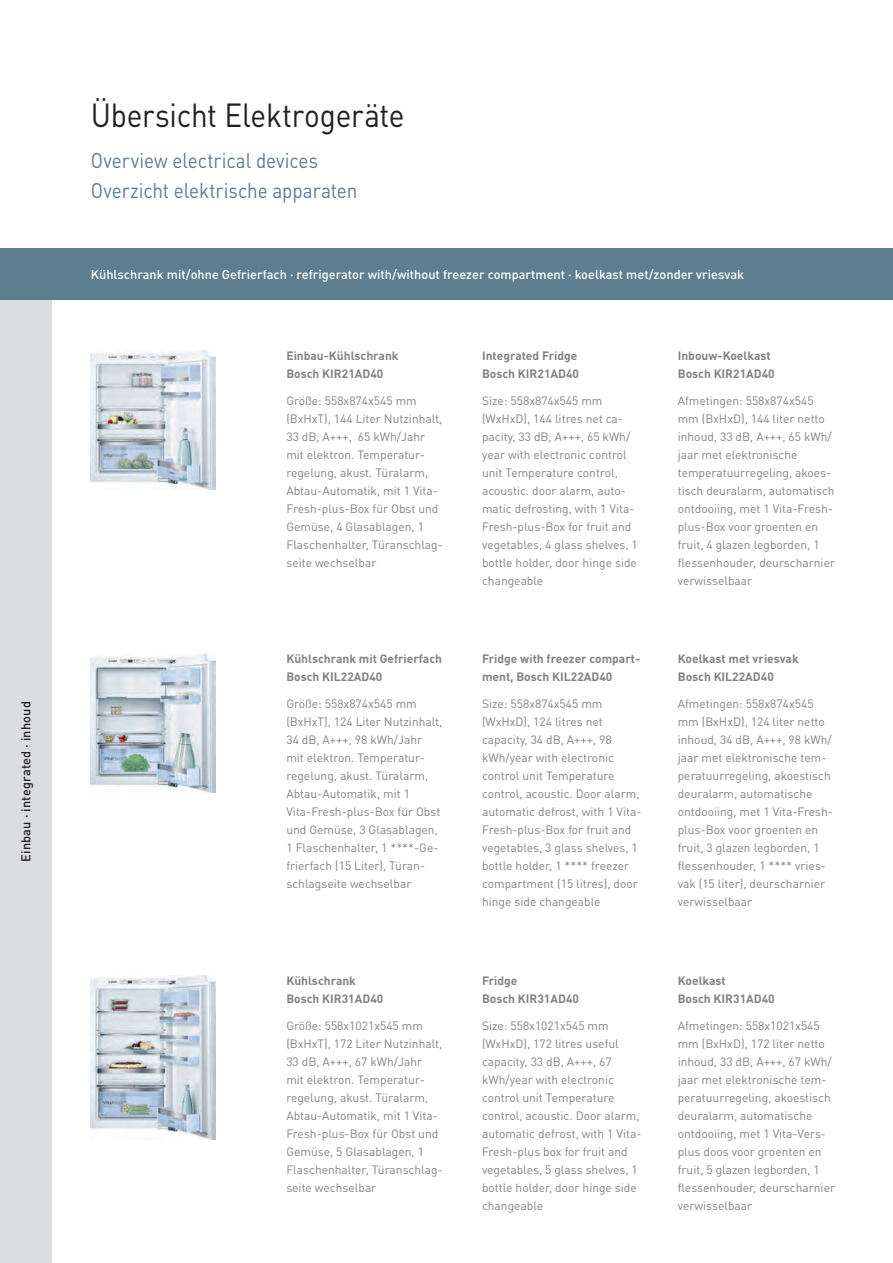
<style>
.page{position:relative;width:893px;height:1263px;background:#fff}
.page>*{position:absolute;margin:0;border:0;box-sizing:border-box;transform-origin:0 0}
.t1{font:33px "DINOT";letter-spacing:-.01em;color:#231f20;scale:.9 1}
.t2{font:21px/30px "DINOT";letter-spacing:-.005em;color:#5d7e8f;scale:.9 1}
.t3{font:500 12.75px "DINOT";color:#fff}
.t4{font:500 12.75px "DINOT";letter-spacing:.015em;color:#231f20}
.t5{font:12px/18px "DINOT";color:#808285}
.t6{font:700 12px/18px "DINOT";color:#808285}
</style>
<div class="page">
<img style="left:91px;top:975px;width:124px;height:164px">
<img style="left:91px;top:351px;width:124px;height:138px">
<div style="left:0;top:300px;width:51px;height:963px;background:#dcdddf"></div>
<img style="left:91px;top:654px;width:124px;height:139px">
<div style="left:0;top:249px;width:893px;height:51px;background:#5d7e8f"></div>
<p class="t4" style="left:16px;top:862px;width:162px;rotate:-90deg">Einbau · integrated · inhoud</p>
<h1 class="t1" style="left:91px;top:90px;width:350px">Übersicht Elektrogeräte</h1>
<h2 class="t2" style="left:91px;top:143px;width:298px">Overview electrical devices<br>Overzicht elektrische apparaten</h2>
<p class="t3" style="left:91px;top:264px;width:655px">Kühlschrank mit/ohne Gefrierfach · refrigerator with/without freezer compartment · koelkast met/zonder vriesvak</p>
<p class="t6" style="left:286px;top:346px;width:114px">Einbau-Kühlschrank<br>Bosch KIR21AD40</p>
<p class="t5" style="left:286px;top:391px;width:158px">Größe: 558x874x545 mm (BxHxT), 144 Liter Nutzinhalt,<br>33 dB, A+++, 65 kWh/Jahr mit elektron. Temperatur&shy;regelung, akust. Türalarm,<br>Abtau-Automatik, mit 1 Vita-<br>Fresh-plus-Box für Obst und<br>Gemüse, 4 Glasablagen, 1<br>Flaschenhalter, Türanschlag&shy;seite wechselbar</p>
<p class="t6" style="left:286px;top:649px;width:157px">Kühlschrank mit Gefrierfach<br>Bosch KIL22AD40</p>
<p class="t5" style="left:286px;top:694px;width:157px">Größe: 558x874x545 mm (BxHxT), 124 Liter Nutzinhalt,<br>34 dB, A+++, 98 kWh/Jahr mit elektron. Temperatur&shy;regelung, akust. Türalarm,<br>Abtau-Automatik, mit 1<br>Vita-Fresh-plus-Box für Obst und Gemüse, 3 Glasablagen,<br>1 Flaschenhalter, 1 ****-Ge&shy;frierfach (15 Liter), Türan&shy;schlagseite wechselbar</p>
<p class="t6" style="left:286px;top:970px;width:99px">Kühlschrank<br>Bosch KIR31AD40</p>
<p class="t5" style="left:286px;top:1015px;width:158px">Größe: 558x1021x545 mm (BxHxT), 172 Liter Nutzinhalt,<br>33 dB, A+++, 67 kWh/Jahr<br>mit elektron. Temperatur&shy;regelung, akust. Türalarm,<br>Abtau-Automatik, mit 1 Vita-<br>Fresh-plus-Box für Obst und<br>Gemüse, 5 Glasablagen, 1<br>Flaschenhalter, Türanschlag&shy;seite wechselbar</p>
<p class="t6" style="left:482px;top:346px;width:99px">Integrated Fridge<br>Bosch KIR21AD40</p>
<p class="t5" style="left:482px;top:391px;width:157px">Size: 558x874x545 mm (WxHxD), 144 litres net ca&shy;pacity, 33 dB, A+++, 65 kWh/ year with electronic control unit Temperature control, acoustic. door alarm, auto&shy;matic defrosting, with 1 Vita-<br>Fresh-plus-Box for fruit and vegetables, 4 glass shelves, 1 bottle holder, door hinge side changeable</p>
<p class="t6" style="left:482px;top:649px;width:160px">Fridge with freezer compart&shy;ment, Bosch KIL22AD40</p>
<p class="t5" style="left:482px;top:694px;width:161px">Size: 558x874x545 mm (WxHxD), 124 litres net capacity, 34 dB, A+++, 98 kWh/year with electronic control unit Temperature control, acoustic. Door alarm, automatic defrost, with 1 Vita-<br>Fresh-plus-Box for fruit and vegetables, 3 glass shelves, 1 bottle holder, 1 **** freezer compartment (15 litres), door hinge side changeable</p>
<p class="t6" style="left:482px;top:970px;width:99px">Fridge<br>Bosch KIR31AD40</p>
<p class="t5" style="left:482px;top:1015px;width:161px">Size: 558x1021x545 mm (WxHxD), 172 litres useful capacity, 33 dB, A+++, 67 kWh/year with electronic control unit Temperature control, acoustic. Door alarm, automatic defrost, with 1 Vita-<br>Fresh-plus box for fruit and vegetables, 5 glass shelves, 1 bottle holder, door hinge side changeable</p>
<p class="t6" style="left:678px;top:346px;width:99px">Inbouw-Koelkast<br>Bosch KIR21AD40</p>
<p class="t5" style="left:678px;top:391px;width:159px">Afmetingen: 558x874x545 mm (BxHxD), 144 liter netto inhoud, 33 dB, A+++, 65 kWh/ jaar met elektronische temperatuurregeling, akoes&shy;tisch deuralarm, automatisch ontdooiing, met 1 Vita-Fresh&shy;plus-Box voor groenten en fruit, 4 glazen legborden, 1 flessenhouder, deurscharnier verwisselbaar</p>
<p class="t6" style="left:678px;top:649px;width:122px">Koelkast met vriesvak<br>Bosch KIL22AD40</p>
<p class="t5" style="left:678px;top:694px;width:157px">Afmetingen: 558x874x545 mm (BxHxD), 124 liter netto inhoud, 34 dB, A+++, 98 kWh/ jaar met elektronische tem&shy;peratuurregeling, akoestisch deuralarm, automatische ontdooiing, met 1 Vita-Fresh&shy;plus-Box voor groenten en fruit, 3 glazen legborden, 1 flessenhouder, 1 **** vries&shy;vak (15 liter), deurscharnier verwisselbaar</p>
<p class="t6" style="left:678px;top:970px;width:99px">Koelkast<br>Bosch KIR31AD40</p>
<p class="t5" style="left:678px;top:1015px;width:159px">Afmetingen: 558x1021x545 mm (BxHxD), 172 liter netto inhoud, 33 dB, A+++, 67 kWh/ jaar met elektronische tem&shy;peratuurregeling, akoestisch deuralarm, automatische ontdooiing, met 1 Vita-Vers&shy;plus doos voor groenten en fruit, 5 glazen legborden, 1 flessenhouder, deurscharnier verwisselbaar</p>
</div>
